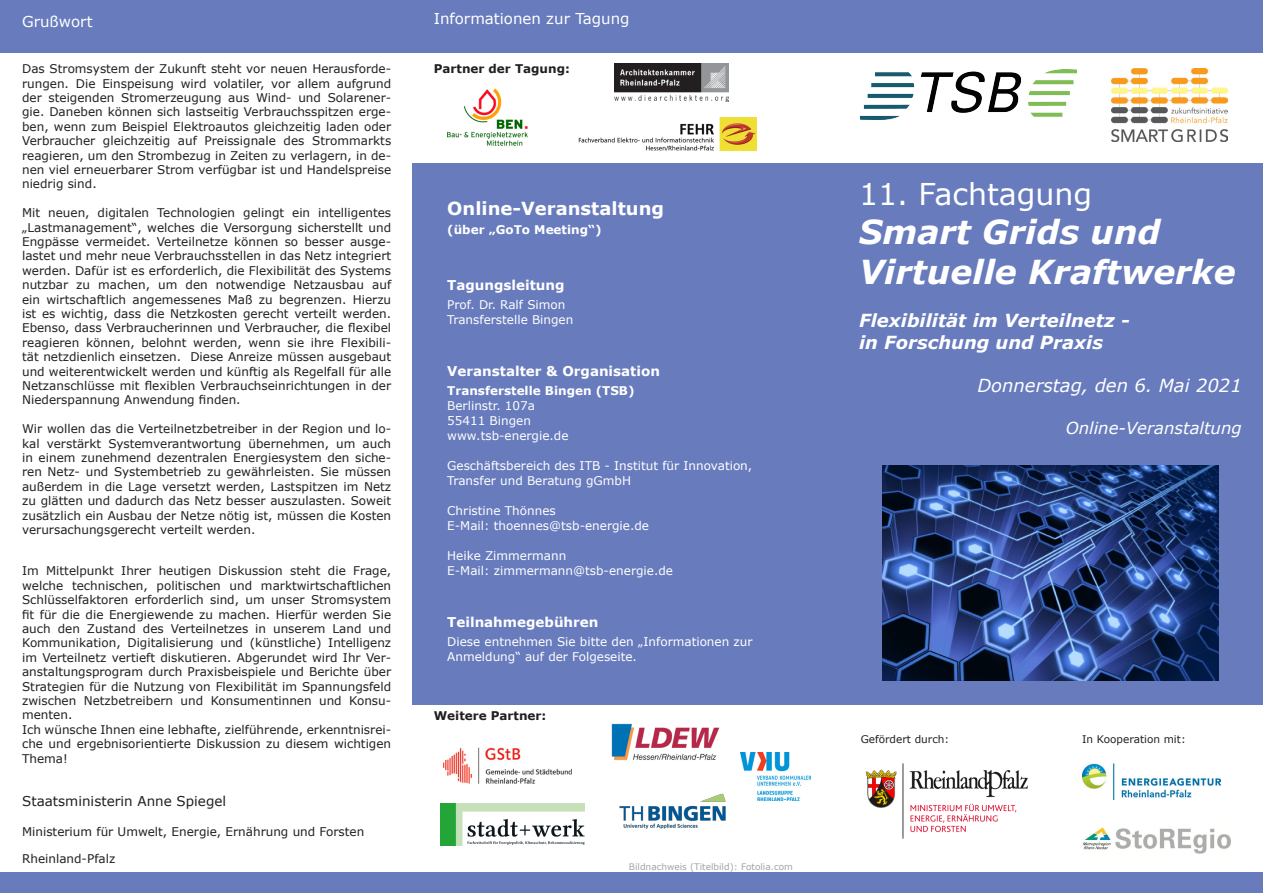
<style>
.page{position:relative;width:1263px;height:893px;background:#fff}
.page>*{position:absolute;margin:0;border:0;box-sizing:border-box;transform-origin:0 0}
.t1{font:italic 700 33px "Verdana";color:#fff}
.t2{font:30px "Verdana";color:#fff}
.t3{font:italic 700 18px "Verdana";color:#fff}
.t4{font:italic 18px "Verdana";color:#fff}
.t5{font:700 18px "Verdana";color:#fff}
.t6{font:italic 16.5px "Verdana";color:#fff}
.t7{font:15px "Verdana";color:#fff}
.t8{font:700 13.5px "Verdana";color:#fff}
.t9{font:13.5px "Verdana";color:#231f20}
.t10{font:12px/14.4px "Verdana";color:#231f20;text-align:justify}
.t11{font:12px "Verdana";color:#fff}
.t12{font:700 12px "Verdana";color:#fff}
.t13{font:700 12px "Verdana";color:#231f20}
.t14{font:10.5px "Verdana";color:#231f20}
.t15{font:9px "Verdana";color:#a1a3a6}
</style>
<div class="page">
<div style="left:0;top:0;width:1263px;height:52px;background:#677bbd"></div>
<div style="left:412px;top:163px;width:851px;height:542px;background:#677bbd"></div>
<div style="left:0;top:873px;width:1263px;height:20px;background:#677bbd"></div>
<img style="left:1082px;top:763px;width:138px;height:36px">
<img style="left:860px;top:69px;width:216px;height:50px">
<img style="left:1111px;top:68px;width:116px;height:74px">
<img style="left:882px;top:466px;width:336px;height:214px">
<img style="left:1082px;top:827px;width:149px;height:27px">
<img style="left:611px;top:723px;width:109px;height:38px">
<img style="left:740px;top:752px;width:70px;height:49px">
<img style="left:865px;top:763px;width:163px;height:76px">
<img style="left:443px;top:747px;width:129px;height:37px">
<img style="left:441px;top:804px;width:143px;height:42px">
<img style="left:619px;top:793px;width:107px;height:36px">
<img style="left:614px;top:64px;width:114px;height:37px">
<img style="left:447px;top:89px;width:81px;height:56px">
<img style="left:578px;top:117px;width:178px;height:35px">
<p class="t7" style="left:22px;top:11px;width:72px">Grußwort</p>
<p class="t10" style="left:22px;top:61px;width:371px">Das Stromsystem der Zukunft steht vor neuen Herausforde&shy;rungen. Die Einspeisung wird volatiler, vor allem aufgrund der steigenden Stromerzeugung aus Wind- und Solarener&shy;gie. Daneben können sich lastseitig Verbrauchsspitzen erge&shy;ben, wenn zum Beispiel Elektroautos gleichzeitig laden oder Verbraucher gleichzeitig auf Preissignale des Strommarkts reagieren, um den Strombezug in Zeiten zu verlagern, in de&shy;nen viel erneuerbarer Strom verfügbar ist und Handelspreise niedrig sind.</p>
<p class="t10" style="left:22px;top:205px;width:371px">Mit neuen, digitalen Technologien gelingt ein intelligentes „Lastmanagement“, welches die Versorgung sicherstellt und Engpässe vermeidet. Verteilnetze können so besser ausge&shy;lastet und mehr neue Verbrauchsstellen in das Netz integriert werden. Dafür ist es erforderlich, die Flexibilität des Systems nutzbar zu machen, um den notwendige Netzausbau auf ein wirtschaftlich angemessenes Maß zu begrenzen. Hierzu ist es wichtig, dass die Netzkosten gerecht verteilt werden.<br>Ebenso, dass Verbraucherinnen und Verbraucher, die flexibel reagieren können, belohnt werden, wenn sie ihre Flexibili&shy;tät netzdienlich einsetzen. Diese Anreize müssen ausgebaut und weiterentwickelt werden und künftig als Regelfall für alle Netzanschlüsse mit flexiblen Verbrauchseinrichtungen in der Niederspannung Anwendung finden.</p>
<p class="t10" style="left:22px;top:421px;width:371px">Wir wollen das die Verteilnetzbetreiber in der Region und lo&shy;kal verstärkt Systemverantwortung übernehmen, um auch in einem zunehmend dezentralen Energiesystem den siche&shy;ren Netz- und Systembetrieb zu gewährleisten. Sie müssen außerdem in die Lage versetzt werden, Lastspitzen im Netz zu glätten und dadurch das Netz besser auszulasten. Soweit zusätzlich ein Ausbau der Netze nötig ist, müssen die Kosten verursachungsgerecht verteilt werden.</p>
<p class="t10" style="left:22px;top:564px;width:371px">Im Mittelpunkt Ihrer heutigen Diskussion steht die Frage, welche technischen, politischen und marktwirtschaftlichen Schlüsselfaktoren erforderlich sind, um unser Stromsystem fit für die die Energiewende zu machen. Hierfür werden Sie auch den Zustand des Verteilnetzes in unserem Land und Kommunikation, Digitalisierung und (künstliche) Intelligenz im Verteilnetz vertieft diskutieren. Abgerundet wird Ihr Ver&shy;anstaltungsprogram durch Praxisbeispiele und Berichte über Strategien für die Nutzung von Flexibilität im Spannungsfeld zwischen Netzbetreibern und Konsumentinnen und Konsu&shy;menten.</p>
<p class="t10" style="left:22px;top:722px;width:371px">Ich wünsche Ihnen eine lebhafte, zielführende, erkenntnisrei&shy;che und ergebnisorientierte Diskussion zu diesem wichtigen Thema!</p>
<p class="t9" style="left:22px;top:792px;width:206px">Staatsministerin Anne Spiegel</p>
<p class="t10" style="left:22px;top:825px;width:344px">Ministerium für Umwelt, Energie, Ernährung und Forsten</p>
<p class="t10" style="left:22px;top:852px;width:95px">Rheinland-Pfalz</p>
<p class="t7" style="left:434px;top:8px;width:197px">Informationen zur Tagung</p>
<p class="t13" style="left:434px;top:60px;width:138px">Partner der Tagung:</p>
<p class="t5" style="left:447px;top:196px;width:218px">Online-Veranstaltung</p>
<p class="t12" style="left:447px;top:221px;width:156px">(über „GoTo Meeting“)</p>
<p class="t8" style="left:447px;top:276px;width:119px">Tagungsleitung</p>
<p class="t11" style="left:447px;top:297px;width:120px">Prof. Dr. Ralf Simon</p>
<p class="t11" style="left:447px;top:312px;width:128px">Transferstelle Bingen</p>
<p class="t8" style="left:447px;top:361px;width:214px">Veranstalter &amp; Organisation</p>
<p class="t12" style="left:447px;top:382px;width:189px">Transferstelle Bingen (TSB)</p>
<p class="t11" style="left:447px;top:397px;width:89px">Berlinstr. 107a</p>
<p class="t11" style="left:447px;top:412px;width:85px">55411 Bingen</p>
<p class="t11" style="left:447px;top:427px;width:123px">www.tsb-energie.de</p>
<p class="t11" style="left:447px;top:457px;width:306px">Geschäftsbereich des ITB - Institut für Innovation,</p>
<p class="t11" style="left:447px;top:472px;width:185px">Transfer und Beratung gGmbH</p>
<p class="t11" style="left:447px;top:502px;width:110px">Christine Thönnes</p>
<p class="t11" style="left:447px;top:517px;width:203px">E-Mail: thoennes@tsb-energie.de</p>
<p class="t11" style="left:447px;top:547px;width:121px">Heike Zimmermann</p>
<p class="t11" style="left:447px;top:562px;width:227px">E-Mail: zimmermann@tsb-energie.de</p>
<p class="t8" style="left:447px;top:612px;width:153px">Teilnahmegebühren</p>
<p class="t11" style="left:447px;top:633px;width:307px">Diese entnehmen Sie bitte den „Informationen zur</p>
<p class="t11" style="left:447px;top:648px;width:191px">Anmeldung“ auf der Folgeseite.</p>
<p class="t13" style="left:434px;top:707px;width:114px">Weitere Partner:</p>
<p class="t15" style="left:629px;top:861px;width:166px">Bildnachweis (Titelbild): Fotolia.com</p>
<p class="t2" style="left:859px;top:173px;width:235px">11. Fachtagung</p>
<p class="t1" style="left:859px;top:209px;width:303px">Smart Grids und</p>
<p class="t1" style="left:859px;top:249px;width:378px">Virtuelle Kraftwerke</p>
<p class="t3" style="left:859px;top:308px;width:272px">Flexibilität im Verteilnetz -</p>
<p class="t3" style="left:859px;top:329px;width:245px">in Forschung und Praxis</p>
<p class="t4" style="left:977px;top:373px;width:266px">Donnerstag, den 6. Mai 2021</p>
<p class="t6" style="left:1066px;top:417px;width:177px">Online-Veranstaltung</p>
<p class="t14" style="left:861px;top:731px;width:90px">Gefördert durch:</p>
<p class="t14" style="left:1082px;top:731px;width:105px">In Kooperation mit:</p>
</div>
